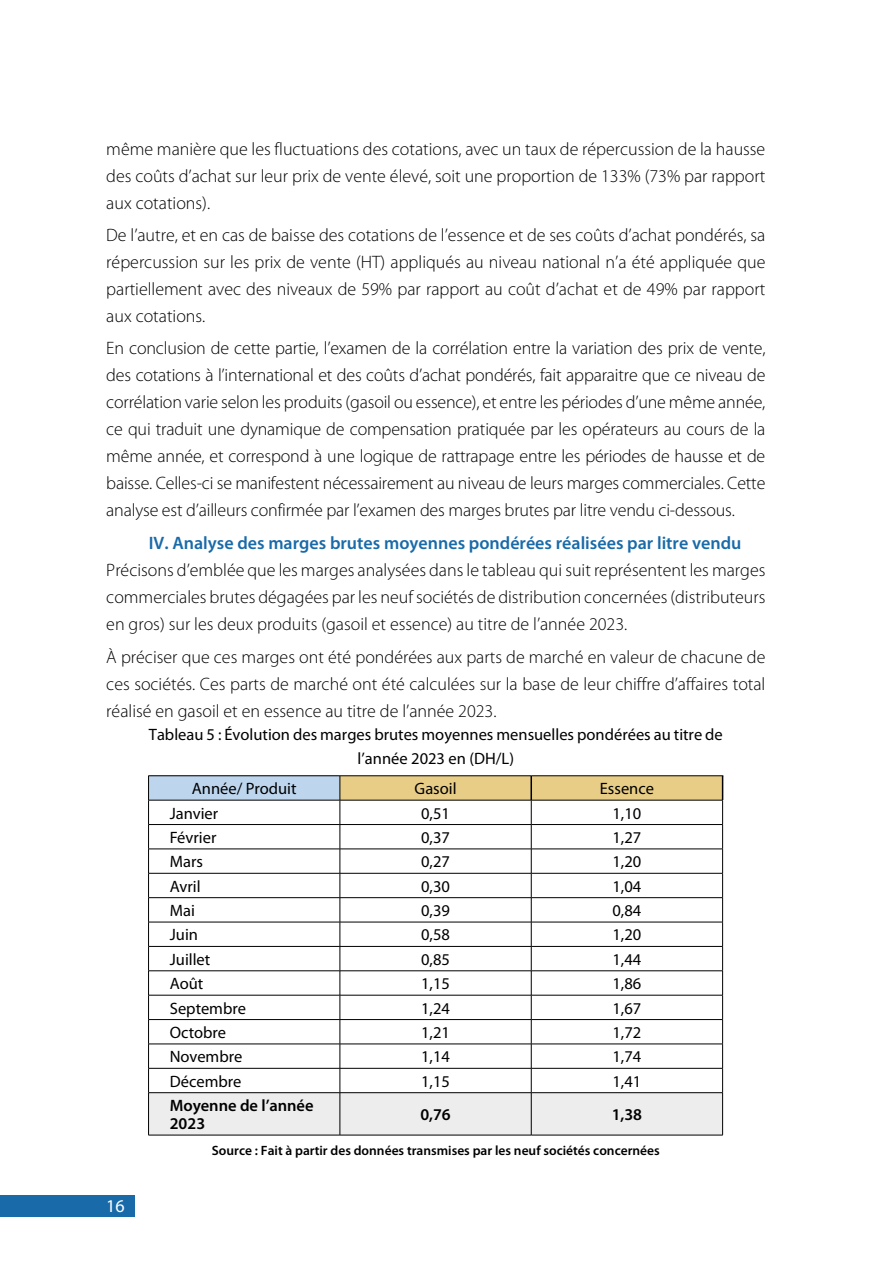
<style>
.page{position:relative;width:893px;height:1263px;background:#fff}
.page>*{position:absolute;margin:0;border:0;box-sizing:border-box;transform-origin:0 0}
.t1{font:300 18px/27px "Myriad Pro";color:#000;text-align:justify}
.t2{font:600 18px "Myriad Pro";color:#186aa9}
.t3{font:18px "Myriad Pro";color:#fff}
.t4{font:16.5px/24.8px "Myriad Pro";color:#000;text-align:center}
.t5{font:600 16.5px/18px "Myriad Pro";color:#000}
.t6{font:600 13.5px "Myriad Pro";color:#000}
</style>
<div class="page">
<div style="left:0;top:1196px;width:134px;height:21px;background:#186aa9"></div>
<hr style="left:340px;top:775px;width:191px;height:1px;background:#000">
<hr style="left:531px;top:775px;width:192px;height:1px;background:#000">
<hr style="left:148px;top:775px;width:192px;height:1px;background:#000">
<svg style="left:148px;top:776px;width:575px;height:359px"></svg>
<hr style="left:148px;top:800px;width:192px;height:1px;background:#000">
<hr style="left:148px;top:1093px;width:1px;height:42px;background:#000">
<hr style="left:148px;top:1092px;width:192px;height:1px;background:#000">
<hr style="left:340px;top:1092px;width:191px;height:1px;background:#000">
<hr style="left:531px;top:1092px;width:192px;height:1px;background:#000">
<hr style="left:340px;top:1093px;width:1px;height:42px;background:#000">
<hr style="left:531px;top:1093px;width:1px;height:42px;background:#000">
<hr style="left:722px;top:1093px;width:1px;height:42px;background:#000">
<hr style="left:148px;top:1135px;width:192px;height:1px;background:#000">
<hr style="left:340px;top:1135px;width:191px;height:1px;background:#000">
<hr style="left:531px;top:1135px;width:192px;height:1px;background:#000">
<p class="t1" style="left:106px;top:135px;width:661px">même manière que les fluctuations des cotations, avec un taux de répercussion de la hausse des coûts d’achat sur leur prix de vente élevé, soit une proportion de 133% (73% par rapport aux cotations).</p>
<p class="t1" style="left:106px;top:221px;width:661px">De l’autre, et en cas de baisse des cotations de l’essence et de ses coûts d’achat pondérés, sa répercussion sur les prix de vente (HT) appliqués au niveau national n’a été appliquée que partiellement avec des niveaux de 59% par rapport au coût d’achat et de 49% par rapport aux cotations.</p>
<p class="t1" style="left:106px;top:334px;width:661px">En conclusion de cette partie, l’examen de la corrélation entre la variation des prix de vente, des cotations à l’international et des coûts d’achat pondérés, fait apparaitre que ce niveau de corrélation varie selon les produits (gasoil ou essence), et entre les périodes d’une même année, ce qui traduit une dynamique de compensation pratiquée par les opérateurs au cours de la même année, et correspond à une logique de rattrapage entre les périodes de hausse et de baisse. Celles-ci se manifestent nécessairement au niveau de leurs marges commerciales. Cette analyse est d’ailleurs confirmée par l’examen des marges brutes par litre vendu ci-dessous.</p>
<p class="t2" style="left:149px;top:532px;width:594px">IV. Analyse des marges brutes moyennes pondérées réalisées par litre vendu</p>
<p class="t1" style="left:106px;top:557px;width:661px">Précisons d’emblée que les marges analysées dans le tableau qui suit représentent les marges commerciales brutes dégagées par les neuf sociétés de distribution concernées (distributeurs en gros) sur les deux produits (gasoil et essence) au titre de l’année 2023.</p>
<p class="t1" style="left:106px;top:643px;width:661px">À préciser que ces marges ont été pondérées aux parts de marché en valeur de chacune de ces sociétés. Ces parts de marché ont été calculées sur la base de leur chiffre d’affaires total réalisé en gasoil et en essence au titre de l’année 2023.</p>
<p class="t4" style="left:149px;top:721px;width:576px">Tableau 5 : Évolution des marges brutes moyennes mensuelles pondérées au titre de l’année 2023 en (DH/L)</p>
<p class="t4" style="left:192px;top:776px;width:106px">Année/ Produit</p>
<p class="t4" style="left:415px;top:776px;width:44px">Gasoil</p>
<p class="t4" style="left:600px;top:776px;width:56px">Essence</p>
<p class="t4" style="left:170px;top:800px;width:50px">Janvier</p>
<p class="t4" style="left:421px;top:800px;width:30px">0,51</p>
<p class="t4" style="left:612px;top:800px;width:30px">1,10</p>
<p class="t4" style="left:170px;top:825px;width:48px">Février</p>
<p class="t4" style="left:421px;top:825px;width:30px">0,37</p>
<p class="t4" style="left:612px;top:825px;width:30px">1,27</p>
<p class="t4" style="left:170px;top:849px;width:35px">Mars</p>
<p class="t4" style="left:421px;top:849px;width:30px">0,27</p>
<p class="t4" style="left:612px;top:849px;width:30px">1,20</p>
<p class="t4" style="left:170px;top:873px;width:32px">Avril</p>
<p class="t4" style="left:421px;top:873px;width:30px">0,30</p>
<p class="t4" style="left:612px;top:873px;width:30px">1,04</p>
<p class="t4" style="left:170px;top:898px;width:27px">Mai</p>
<p class="t4" style="left:421px;top:898px;width:30px">0,39</p>
<p class="t4" style="left:612px;top:898px;width:30px">0,84</p>
<p class="t4" style="left:170px;top:922px;width:30px">Juin</p>
<p class="t4" style="left:421px;top:922px;width:30px">0,58</p>
<p class="t4" style="left:612px;top:922px;width:30px">1,20</p>
<p class="t4" style="left:170px;top:946px;width:42px">Juillet</p>
<p class="t4" style="left:421px;top:946px;width:30px">0,85</p>
<p class="t4" style="left:612px;top:946px;width:30px">1,44</p>
<p class="t4" style="left:170px;top:971px;width:35px">Août</p>
<p class="t4" style="left:421px;top:971px;width:30px">1,15</p>
<p class="t4" style="left:612px;top:971px;width:30px">1,86</p>
<p class="t4" style="left:170px;top:995px;width:78px">Septembre</p>
<p class="t4" style="left:421px;top:995px;width:30px">1,24</p>
<p class="t4" style="left:612px;top:995px;width:30px">1,67</p>
<p class="t4" style="left:170px;top:1020px;width:58px">Octobre</p>
<p class="t4" style="left:421px;top:1020px;width:30px">1,21</p>
<p class="t4" style="left:612px;top:1020px;width:30px">1,72</p>
<p class="t4" style="left:170px;top:1044px;width:74px">Novembre</p>
<p class="t4" style="left:421px;top:1044px;width:30px">1,14</p>
<p class="t4" style="left:612px;top:1044px;width:30px">1,74</p>
<p class="t4" style="left:170px;top:1068px;width:73px">Décembre</p>
<p class="t4" style="left:421px;top:1068px;width:30px">1,15</p>
<p class="t4" style="left:612px;top:1068px;width:30px">1,41</p>
<p class="t5" style="left:170px;top:1096px;width:145px">Moyenne de l’année<br>2023</p>
<p class="t5" style="left:420px;top:1105px;width:32px">0,76</p>
<p class="t5" style="left:612px;top:1105px;width:32px">1,38</p>
<p class="t6" style="left:212px;top:1141px;width:449px">Source : Fait à partir des données transmises par les neuf sociétés concernées</p>
<p class="t3" style="left:106px;top:1194px;width:20px">16</p>
</div>
